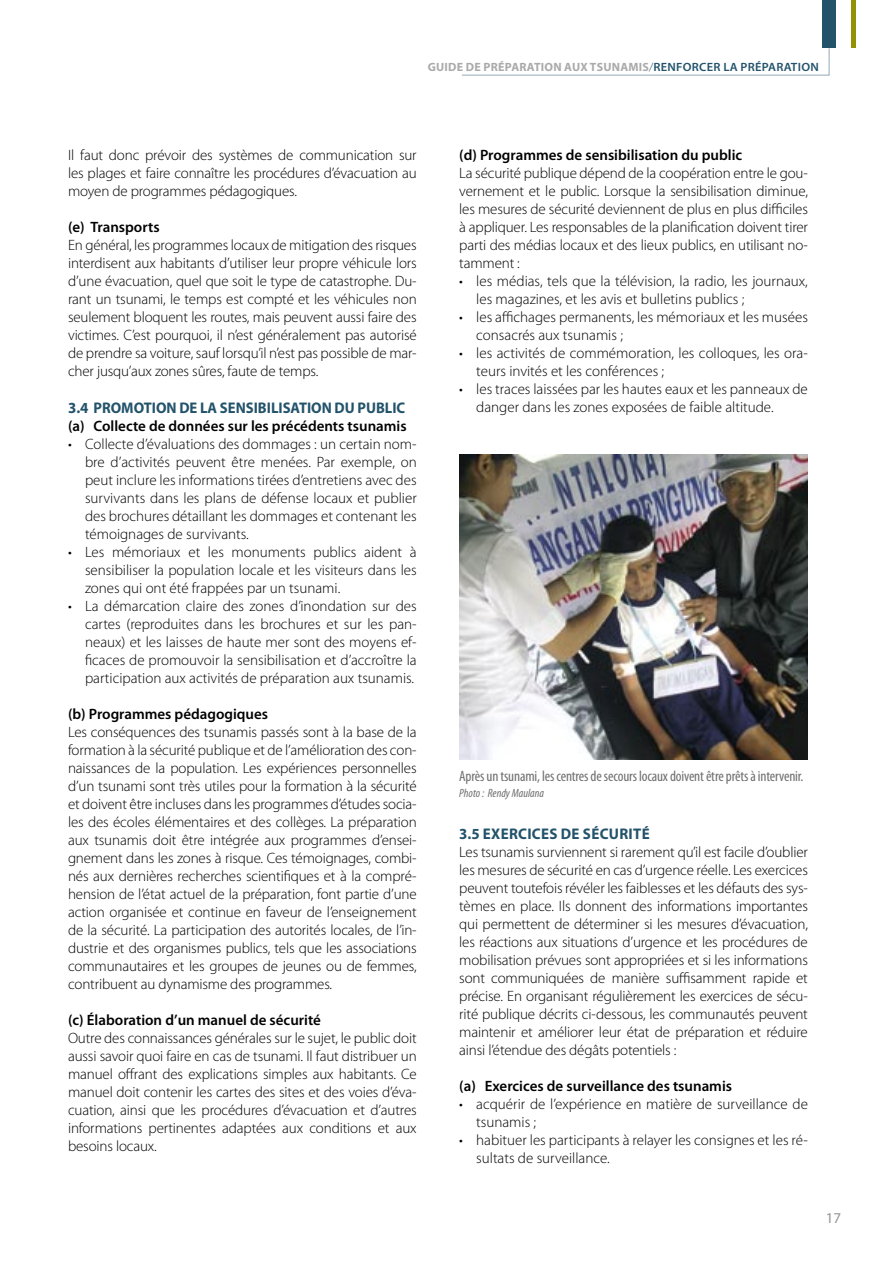
<style>
.page{position:relative;width:893px;height:1263px;background:#fff}
.page>*{position:absolute;margin:0;border:0;box-sizing:border-box;transform-origin:0 0}
.t1{font:700 15.45px "Myriad Pro";color:#23536b}
.t2{font:700 15.45px "Myriad Pro";letter-spacing:.02em;color:#23536b}
.t3{font:300 15px/18px "Myriad Pro";color:#000;text-align:justify}
.t4{font:600 15px "Myriad Pro";color:#000}
.t5{font:condensed 15px "Myriad Pro";letter-spacing:-.01em;color:#6f6f6f}
.t6{font:15px "Myriad Pro";color:#939393}
.t7{font:700 12px "Myriad Pro";letter-spacing:.02em;color:#aaa}
.t8{font:italic condensed 12px "Myriad Pro";color:#6f6f6f}
.s1{font-weight:300;color:#23536b}
.s2{font-weight:600;color:#23536b}
</style>
<div class="page">
<img style="left:459px;top:455px;width:349px;height:304px">
<svg style="left:462px;top:48px;width:368px;height:28px"></svg>
<div style="left:822px;top:0;width:13px;height:48px;background:#23536b"></div>
<div style="left:851px;top:0;width:5px;height:48px;background:#939104"></div>
<p class="t7" style="left:428px;top:61px;width:392px">GUIDE DE PRÉPARATION AUX TSUNAMIS<span class="s1">/</span><span class="s2">RENFORCER LA PRÉPARATION</span></p>
<p class="t3" style="left:68px;top:146px;width:350px">Il faut donc prévoir des systèmes de communication sur les plages et faire connaître les procédures d’évacuation au moyen de programmes pédagogiques.</p>
<p class="t4" style="left:68px;top:219px;width:93px">(e) Transports</p>
<p class="t3" style="left:68px;top:236px;width:350px">En général, les programmes locaux de mitigation des risques interdisent aux habitants d’utiliser leur propre véhicule lors d’une évacuation, quel que soit le type de catastrophe. Du&shy;rant un tsunami, le temps est compté et les véhicules non seulement bloquent les routes, mais peuvent aussi faire des victimes. C’est pourquoi, il n’est généralement pas autorisé de prendre sa voiture, sauf lorsqu’il n’est pas possible de mar&shy;cher jusqu’aux zones sûres, faute de temps.</p>
<p class="t1" style="left:68px;top:399px;width:339px">3.4 PROMOTION DE LA SENSIBILISATION DU PUBLIC</p>
<p class="t4" style="left:68px;top:417px;width:340px">(a) Collecte de données sur les précédents tsunamis</p>
<p class="t3" style="left:85px;top:435px;width:333px;text-indent:-17px">• Collecte d’évaluations des dommages : un certain nom&shy;bre d’activités peuvent être menées. Par exemple, on peut inclure les informations tirées d’entretiens avec des survivants dans les plans de défense locaux et publier des brochures détaillant les dommages et contenant les témoignages de survivants.</p>
<p class="t3" style="left:85px;top:543px;width:333px;text-indent:-17px">• Les mémoriaux et les monuments publics aident à sensibiliser la population locale et les visiteurs dans les zones qui ont été frappées par un tsunami.</p>
<p class="t3" style="left:85px;top:597px;width:333px;text-indent:-17px">• La démarcation claire des zones d’inondation sur des cartes (reproduites dans les brochures et sur les pan&shy;neaux) et les laisses de haute mer sont des moyens ef&shy;ficaces de promouvoir la sensibilisation et d’accroître la participation aux activités de préparation aux tsunamis.</p>
<p class="t4" style="left:68px;top:705px;width:202px">(b) Programmes pédagogiques</p>
<p class="t3" style="left:68px;top:723px;width:350px">Les conséquences des tsunamis passés sont à la base de la formation à la sécurité publique et de l’amélioration des con&shy;naissances de la population. Les expériences personnelles d’un tsunami sont très utiles pour la formation à la sécurité et doivent être incluses dans les programmes d’études socia&shy;les des écoles élémentaires et des collèges. La préparation aux tsunamis doit être intégrée aux programmes d’ensei&shy;gnement dans les zones à risque. Ces témoignages, combi&shy;nés aux dernières recherches scientifiques et à la compré&shy;hension de l’état actuel de la préparation, font partie d’une action organisée et continue en faveur de l’enseignement de la sécurité. La participation des autorités locales, de l’in&shy;dustrie et des organismes publics, tels que les associations communautaires et les groupes de jeunes ou de femmes, contribuent au dynamisme des programmes.</p>
<p class="t4" style="left:68px;top:1011px;width:254px">(c) Élaboration d’un manuel de sécurité</p>
<p class="t3" style="left:68px;top:1029px;width:350px">Outre des connaissances générales sur le sujet, le public doit aussi savoir quoi faire en cas de tsunami. Il faut distribuer un manuel offrant des explications simples aux habitants. Ce manuel doit contenir les cartes des sites et des voies d’éva&shy;cuation, ainsi que les procédures d’évacuation et d’autres informations pertinentes adaptées aux conditions et aux besoins locaux.</p>
<p class="t4" style="left:459px;top:147px;width:285px">(d) Programmes de sensibilisation du public</p>
<p class="t3" style="left:459px;top:164px;width:350px">La sécurité publique dépend de la coopération entre le gou&shy;vernement et le public. Lorsque la sensibilisation diminue, les mesures de sécurité deviennent de plus en plus difficiles à appliquer. Les responsables de la planification doivent tirer parti des médias locaux et des lieux publics, en utilisant no&shy;tamment :</p>
<p class="t3" style="left:476px;top:272px;width:333px;text-indent:-17px">• les médias, tels que la télévision, la radio, les journaux, les magazines, et les avis et bulletins publics ;</p>
<p class="t3" style="left:476px;top:308px;width:333px;text-indent:-17px">• les affichages permanents, les mémoriaux et les musées consacrés aux tsunamis ;</p>
<p class="t3" style="left:476px;top:344px;width:333px;text-indent:-17px">• les activités de commémoration, les colloques, les ora&shy;teurs invités et les conférences ;</p>
<p class="t3" style="left:476px;top:380px;width:333px;text-indent:-17px">• les traces laissées par les hautes eaux et les panneaux de danger dans les zones exposées de faible altitude.</p>
<p class="t5" style="left:459px;top:767px;width:346px">Après un tsunami, les centres de secours locaux doivent être prêts à intervenir.</p>
<p class="t8" style="left:459px;top:787px;width:86px">Photo : Rendy Maulana</p>
<p class="t2" style="left:459px;top:825px;width:192px">3.5 EXERCICES DE SÉCURITÉ</p>
<p class="t3" style="left:459px;top:843px;width:350px">Les tsunamis surviennent si rarement qu’il est facile d’oublier les mesures de sécurité en cas d’urgence réelle. Les exercices peuvent toutefois révéler les faiblesses et les défauts des sys&shy;tèmes en place. Ils donnent des informations importantes qui permettent de déterminer si les mesures d’évacuation, les réactions aux situations d’urgence et les procédures de mobilisation prévues sont appropriées et si les informations sont communiquées de manière suffisamment rapide et précise. En organisant régulièrement les exercices de sécu&shy;rité publique décrits ci-dessous, les communautés peuvent maintenir et améliorer leur état de préparation et réduire ainsi l’étendue des dégâts potentiels :</p>
<p class="t4" style="left:459px;top:1077px;width:274px">(a) Exercices de surveillance des tsunamis</p>
<p class="t3" style="left:476px;top:1095px;width:333px;text-indent:-17px">• acquérir de l’expérience en matière de surveillance de tsunamis ;</p>
<p class="t3" style="left:476px;top:1131px;width:333px;text-indent:-17px">• habituer les participants à relayer les consignes et les ré&shy;sultats de surveillance.</p>
<p class="t6" style="left:826px;top:1210px;width:17px">17</p>
</div>
